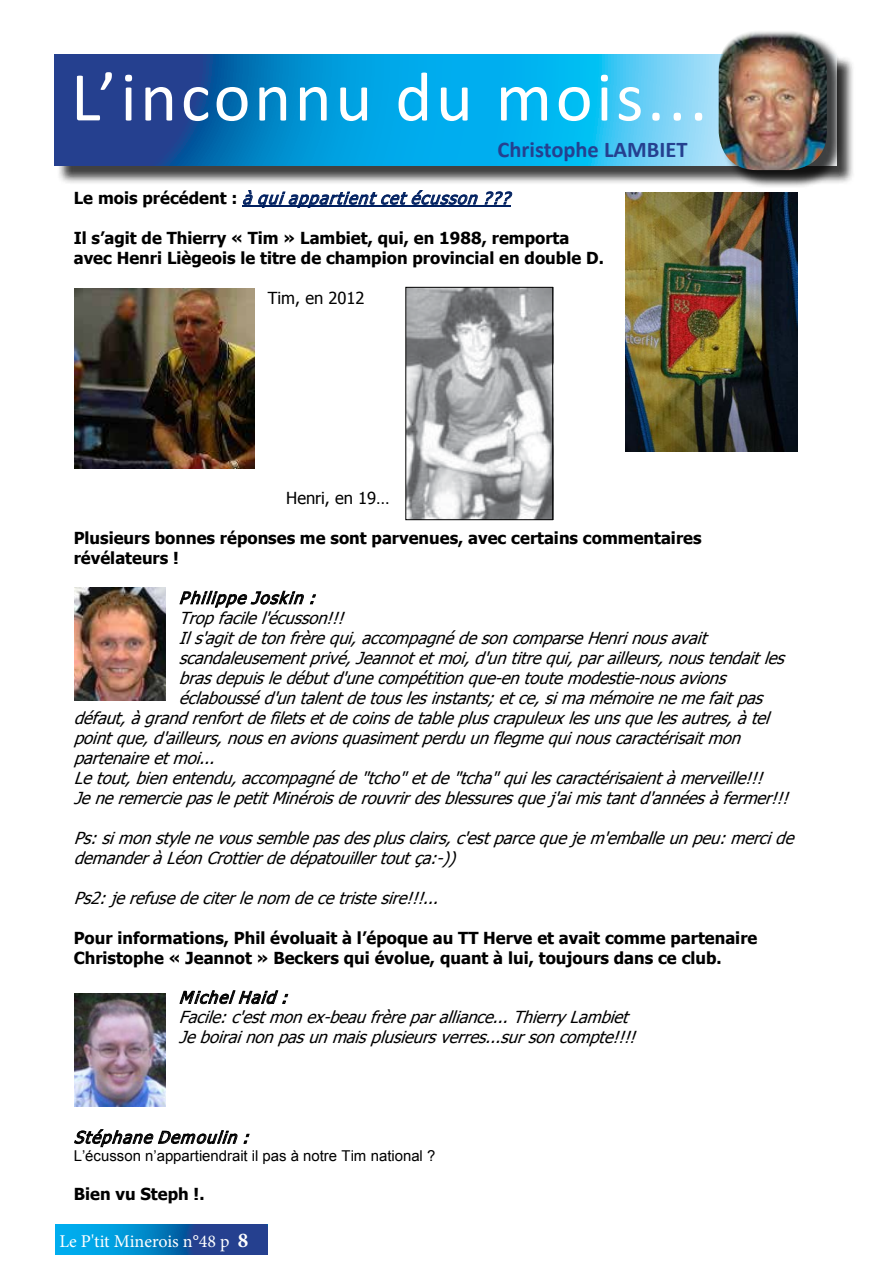
<style>
.page{position:relative;width:893px;height:1263px;background:#fff}
.page>*{position:absolute;margin:0;border:0;box-sizing:border-box;transform-origin:0 0}
.t1{font:70.5px "Calibri";letter-spacing:.05em;color:#fff}
.t2{font:700 22.5px "Calibri";color:#25408f}
.t3{font:18px "Minion Pro";letter-spacing:-.005em;color:#fff}
.t4{font:italic 16.5px/20px "Tahoma";color:#000}
.t5{font:700 16.5px/20px "Tahoma";color:#000}
.t6{font:italic 16.5px "Tahoma";color:#002060}
.t7{font:16.5px "Tahoma";letter-spacing:-.005em;color:#000}
.t8{font:15px "Arial";color:#000}
.s1{font-weight:700;font-style:normal;color:#000}
.s2{font-weight:700;font-size:21px}
</style>
<div class="page">
<svg style="left:55px;top:1225px;width:213px;height:29px;background:#0d72b9"></svg>
<div style="left:56px;top:56px;width:799px;height:129px;background:#000;opacity:.75"></div>
<svg style="left:54px;top:54px;width:665px;height:112px;background:#1c93d0"></svg>
<img style="left:625px;top:192px;width:173px;height:260px">
<img style="left:75px;top:288px;width:180px;height:180px">
<img style="left:75px;top:588px;width:91px;height:112px">
<img style="left:75px;top:993px;width:91px;height:113px">
<svg style="left:243px;top:190px;width:235px;height:18px"></svg>
<svg style="left:484px;top:191px;width:28px;height:14px"></svg>
<hr style="left:242px;top:205px;width:268px;height:2px;background:#002060">
<svg style="left:179px;top:591px;width:125px;height:17px"></svg>
<svg style="left:310px;top:594px;width:6px;height:10px"></svg>
<svg style="left:179px;top:990px;width:109px;height:14px"></svg>
<svg style="left:74px;top:1129px;width:163px;height:18px"></svg>
<svg style="left:243px;top:1134px;width:7px;height:10px"></svg>
<img style="left:407px;top:289px;width:144px;height:229px">
<div style="left:405px;top:287px;width:148px;height:233px;border:1px solid #000"></div>
<div style="left:721px;top:32px;width:125px;height:157px;background:#000;opacity:.75"></div>
<img style="left:719px;top:31px;width:108px;height:139px">
<h1 class="t1" style="left:71px;top:52px;width:638px">L’inconnu du mois...</h1>
<h2 class="t2" style="left:497px;top:136px;width:192px">Christophe LAMBIET</h2>
<p class="t6" style="left:74px;top:187px;width:444px"><span class="s1">Le m o i s p ré c é d e n t :</span> à qui appartient cet écusson ???</p>
<p class="t5" style="left:74px;top:227px;width:532px">Il s’agit de Thierry « Tim » Lambiet, qui, en 1988, remporta avec Henri Liègeois le titre de champion provincial en double D.</p>
<p class="t7" style="left:268px;top:287px;width:98px">Tim, en 2012</p>
<p class="t7" style="left:286px;top:487px;width:105px">Henri, en 19…</p>
<p class="t5" style="left:74px;top:527px;width:629px">Plusieurs bonnes réponses me sont parvenues, avec certains commentaires révélateurs !</p>
<p class="t4" style="left:179px;top:587px;width:144px">Philippe Joskin :</p>
<p class="t4" style="left:179px;top:607px;width:172px">Tropfacilel'écusson!!!</p>
<p class="t4" style="left:179px;top:627px;width:535px">Ils'agitdetonfrèrequi,accompagnédesoncomparseHenrinousavait</p>
<p class="t4" style="left:179px;top:647px;width:613px">scandaleusementprivé,Jeannotetmoi,d'untitrequi,parailleurs,noustendaitles</p>
<p class="t4" style="left:179px;top:667px;width:554px">brasdepuisledébutd'unecompétitionque-entoutemodestie-nousavions</p>
<p class="t4" style="left:179px;top:687px;width:591px">éclabousséd'untalentdetouslesinstants;etce,simamémoirenemefaitpas</p>
<p class="t4" style="left:74px;top:707px;width:703px">défaut,àgrandrenfortdefiletsetdecoinsde tablepluscrapuleuxlesunsquelesautres,àtel</p>
<p class="t4" style="left:74px;top:727px;width:674px">pointque,d'ailleurs,nousenavionsquasimentperduunflegmequinouscaractérisaitmon</p>
<p class="t4" style="left:74px;top:747px;width:149px">partenaireetmoi...</p>
<p class="t4" style="left:74px;top:767px;width:696px">Letout,bienentendu,accompagnéde"tcho"etde"tcha"quilescaractérisaientàmerveille!!!</p>
<p class="t4" style="left:74px;top:787px;width:722px">JeneremerciepaslepetitMinéroisderouvrirdesblessuresquej 'aimistantd'annéesàfermer!!!</p>
<p class="t4" style="left:74px;top:827px;width:728px">Ps:simonstylenevoussemblepasdesplusclairs,c'estparcequejem'emballeunpeu:mercide demanderàLéonCrottierdedépatouillertoutça:-))</p>
<p class="t4" style="left:74px;top:887px;width:373px">Ps2:jerefusedeciterlenom decetristesire!!!...</p>
<p class="t5" style="left:74px;top:926px;width:685px">Pour informations, Phil évoluait à l’époque au TT Herve et avait comme partenaire<br>Christophe « Jeannot » Beckers qui évolue, quant à lui, toujours dans ce club.</p>
<p class="t4" style="left:179px;top:987px;width:464px">Michel Haid :<br>Facile:c'estmonex-beaufrèreparalliance...Thierry Lambiet<br>Jeboirainonpasunmaisplusieursverres...sursoncompte!!!!</p>
<p class="t4" style="left:74px;top:1126px;width:183px">Stéphane Demoulin :</p>
<p class="t8" style="left:74px;top:1145px;width:363px">L’écusson n’appartiendrait il pas à notre Tim national ?</p>
<p class="t5" style="left:74px;top:1183px;width:132px">Bien vu Steph !.</p>
<p class="t3" style="left:59px;top:1229px;width:191px">Le P'tit Minerois n°48 p <span class="s2">8</span></p>
</div>
